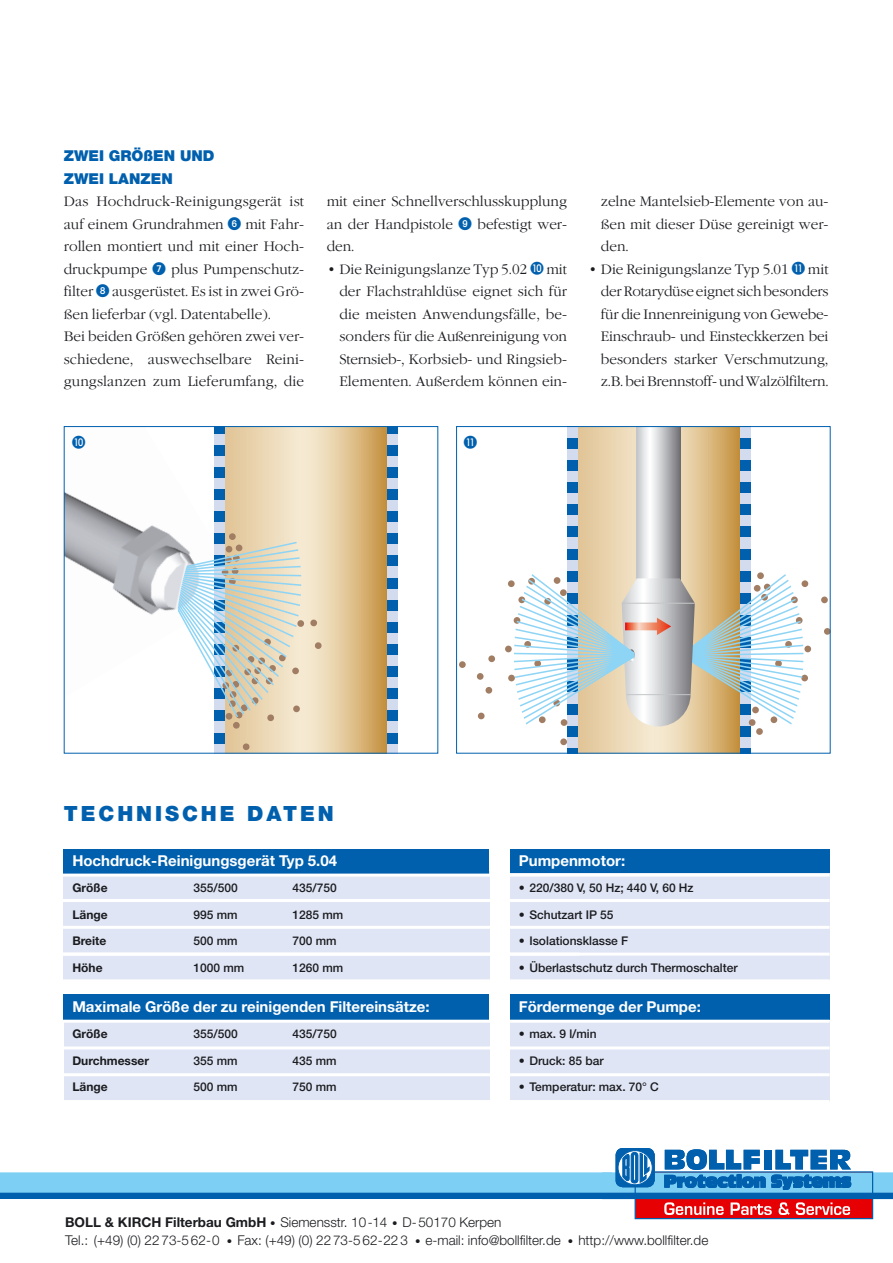
<style>
.page{position:relative;width:893px;height:1263px;background:#fff}
.page>*{position:absolute;margin:0;border:0;box-sizing:border-box;transform-origin:0 0}
.t1{font:900 21px "Helvetica Neue";letter-spacing:.14em;color:#0060ae}
.t2{font:700 15px "Helvetica Neue";color:#fff}
.t3{font:900 15px/22.5px "Helvetica Neue";color:#0060ae}
.t4{font:300 14.25px/22.5px "Garamond";color:#1b1c20;text-align:justify}
.t5{font:300 13.5px/18.9px "Helvetica Neue";color:#1b1c20}
.t6{font:500 12px "Helvetica Neue";color:#1b1c20}
.t7{font:700 12px "Helvetica Neue";color:#1b1c20}
.s1{font-weight:700}
.s2{font-size:10.8px}
</style>
<div class="page">
<img style="left:66px;top:492px;width:104px;height:123px">
<svg style="left:214px;top:433px;width:184px;height:319px;background:#c1cddd"></svg>
<div style="left:214px;top:733px;width:184px;height:10px;background:#0060ae"></div>
<div style="left:214px;top:711px;width:184px;height:10px;background:#0060ae"></div>
<div style="left:214px;top:689px;width:184px;height:10px;background:#0060ae"></div>
<div style="left:214px;top:667px;width:184px;height:10px;background:#0060ae"></div>
<div style="left:214px;top:644px;width:184px;height:10px;background:#0060ae"></div>
<div style="left:214px;top:622px;width:184px;height:10px;background:#0060ae"></div>
<div style="left:214px;top:600px;width:184px;height:10px;background:#0060ae"></div>
<div style="left:214px;top:578px;width:184px;height:10px;background:#0060ae"></div>
<div style="left:214px;top:556px;width:184px;height:10px;background:#0060ae"></div>
<div style="left:214px;top:534px;width:184px;height:10px;background:#0060ae"></div>
<div style="left:214px;top:512px;width:184px;height:10px;background:#0060ae"></div>
<div style="left:214px;top:489px;width:184px;height:10px;background:#0060ae"></div>
<div style="left:214px;top:467px;width:184px;height:10px;background:#0060ae"></div>
<div style="left:214px;top:445px;width:184px;height:10px;background:#0060ae"></div>
<div style="left:214px;top:427px;width:184px;height:6px;background:#0060ae"></div>
<svg style="left:226px;top:428px;width:160px;height:324px;background:#e3c89a"></svg>
<svg style="left:242px;top:743px;width:8px;height:8px"></svg>
<div style="left:229px;top:533px;width:7px;height:7px;background:#bc9c7a;border-radius:50%"></div>
<div style="left:233px;top:722px;width:7px;height:7px;background:#a17d63;border-radius:50%"></div>
<svg style="left:169px;top:534px;width:153px;height:190px"></svg>
<div style="left:64px;top:426px;width:374px;height:328px;border:1px solid #0060ae"></div>
<div style="left:64px;top:994px;width:425px;height:26px;background:#0060ae"></div>
<div style="left:510px;top:994px;width:319px;height:26px;background:#0060ae"></div>
<div style="left:510px;top:849px;width:319px;height:25px;background:#0060ae"></div>
<div style="left:510px;top:874px;width:319px;height:106px;background:#dfe5f4"></div>
<div style="left:510px;top:1021px;width:319px;height:80px;background:#dfe5f4"></div>
<div style="left:64px;top:1022px;width:426px;height:79px;background:#dfe5f4"></div>
<div style="left:64px;top:871px;width:426px;height:110px;background:#dfe5f4"></div>
<div style="left:64px;top:849px;width:425px;height:25px;background:#0060ae"></div>
<hr style="left:56px;top:874px;width:773px;height:3px;background:#fff">
<hr style="left:59px;top:899px;width:770px;height:3px;background:#fff">
<hr style="left:57px;top:926px;width:772px;height:3px;background:#fff">
<hr style="left:57px;top:953px;width:772px;height:3px;background:#fff">
<hr style="left:57px;top:979px;width:772px;height:3px;background:#fff">
<hr style="left:57px;top:1020px;width:772px;height:3px;background:#fff">
<hr style="left:57px;top:1046px;width:772px;height:3px;background:#fff">
<hr style="left:57px;top:1073px;width:772px;height:3px;background:#fff">
<hr style="left:57px;top:1100px;width:772px;height:3px;background:#fff">
<div style="left:567px;top:427px;width:183px;height:326px;background:#d3dcef"></div>
<div style="left:567px;top:748px;width:183px;height:5px;background:#0060ae"></div>
<div style="left:567px;top:549px;width:183px;height:10px;background:#0060ae"></div>
<div style="left:567px;top:527px;width:183px;height:10px;background:#0060ae"></div>
<div style="left:567px;top:505px;width:183px;height:10px;background:#0060ae"></div>
<div style="left:567px;top:483px;width:183px;height:10px;background:#0060ae"></div>
<div style="left:567px;top:461px;width:183px;height:10px;background:#0060ae"></div>
<div style="left:567px;top:438px;width:183px;height:10px;background:#0060ae"></div>
<svg style="left:578px;top:428px;width:161px;height:324px;background:#e1c596"></svg>
<div style="left:801px;top:580px;width:7px;height:7px;background:#a17d63;border-radius:50%"></div>
<svg style="left:821px;top:597px;width:6px;height:6px"></svg>
<div style="left:824px;top:628px;width:6px;height:7px;background:#a17d63;border-radius:50%"></div>
<div style="left:801px;top:675px;width:7px;height:6px;background:#a17d63;border-radius:50%"></div>
<div style="left:804px;top:646px;width:7px;height:6px;background:#a17d63;border-radius:50%"></div>
<div style="left:488px;top:655px;width:7px;height:7px;background:#a17d63;border-radius:50%"></div>
<div style="left:459px;top:661px;width:6px;height:7px;background:#a17d63;border-radius:50%"></div>
<div style="left:485px;top:687px;width:7px;height:7px;background:#a17d63;border-radius:50%"></div>
<svg style="left:478px;top:713px;width:6px;height:6px"></svg>
<div style="left:477px;top:673px;width:6px;height:7px;background:#a17d63;border-radius:50%"></div>
<div style="left:560px;top:738px;width:7px;height:7px;background:#a17d63;border-radius:50%"></div>
<svg style="left:636px;top:428px;width:44px;height:131px;background:#c6c7c9"></svg>
<svg style="left:505px;top:559px;width:298px;height:181px"></svg>
<div style="left:456px;top:426px;width:374px;height:328px;border:1px solid #0060ae"></div>
<div style="left:635px;top:1172px;width:237px;height:47px;background:#e60004"></div>
<div style="left:634px;top:1171px;width:239px;height:48px;border:1px solid #0060ae"></div>
<svg style="left:0;top:1149px;width:892px;height:66px"></svg>
<div style="left:0;top:1172px;width:612px;height:21px;background:#7ecff4"></div>
<p class="t3" style="left:64px;top:146px;width:152px">ZWEI GRÖßEN UND<br>ZWEI LANZEN</p>
<p class="t4" style="left:64px;top:191px;width:242px">Das Hochdruck-Reinigungsgerät ist auf einem Grundrahmen</p>
<p class="t4" style="left:64px;top:214px;width:242px;text-indent:181px">mit Fahr&shy;rollen montiert und mit einer Hoch&shy;druckpumpe</p>
<p class="t4" style="left:171px;top:259px;width:135px">plus Pumpenschutz-</p>
<p class="t4" style="left:64px;top:281px;width:31px">filter</p>
<p class="t4" style="left:64px;top:281px;width:242px;text-align:left;text-indent:48px">ausgerüstet. Es ist in zwei Grö&shy;ßen lieferbar (vgl. Datentabelle).<br>Bei beiden Größen gehören zwei ver&shy;schiedene, auswechselbare Reini&shy;gungslanzen zum Lieferumfang, die</p>
<p class="t4" style="left:327px;top:191px;width:242px">mit einer Schnellverschlusskupplung an der Handpistole</p>
<p class="t4" style="left:477px;top:214px;width:91px">befestigt wer-</p>
<p class="t4" style="left:327px;top:236px;width:29px">den.</p>
<p class="t4" style="left:327px;top:259px;width:202px">• Die Reinigungslanze Typ 5.02</p>
<p class="t4" style="left:339px;top:259px;width:229px;text-indent:207px">mit der Flachstrahldüse eignet sich für die meisten Anwendungsfälle, be&shy;sonders für die Außenreinigung von Sternsieb-, Korbsieb- und Ringsieb-Elementen. Außerdem können ein-</p>
<p class="t4" style="left:601px;top:191px;width:229px">zelne Mantelsieb-Elemente von au&shy;ßen mit dieser Düse gereinigt wer&shy;den.</p>
<p class="t4" style="left:588px;top:259px;width:202px">• Die Reinigungslanze Typ 5.01</p>
<p class="t4" style="left:601px;top:259px;width:229px;text-indent:207px">mit der Rotarydüse eignet sich besonders für die Innenreinigung von Gewebe-Einschraub- und Einsteckkerzen bei besonders starker Verschmutzung, z.B. bei Brennstoff- und Walzölfiltern.</p>
<h1 class="t1" style="left:64px;top:806px;width:271px">TECHNISCHE DATEN</h1>
<p class="t2" style="left:72px;top:855px;width:266px">Hochdruck-Reinigungsgerät Typ 5.04</p>
<p class="t7" style="left:72px;top:884px;width:37px">Größe</p>
<p class="t6" style="left:193px;top:884px;width:46px">355/500</p>
<p class="t6" style="left:292px;top:884px;width:46px">435/750</p>
<p class="t7" style="left:72px;top:910px;width:37px">Länge</p>
<p class="t6" style="left:193px;top:910px;width:46px">995 mm</p>
<p class="t6" style="left:292px;top:910px;width:52px">1285 mm</p>
<p class="t7" style="left:72px;top:937px;width:35px">Breite</p>
<p class="t6" style="left:193px;top:937px;width:46px">500 mm</p>
<p class="t6" style="left:292px;top:937px;width:46px">700 mm</p>
<p class="t7" style="left:72px;top:963px;width:32px">Höhe</p>
<p class="t6" style="left:193px;top:963px;width:52px">1000 mm</p>
<p class="t6" style="left:292px;top:963px;width:52px">1260 mm</p>
<p class="t2" style="left:72px;top:1001px;width:359px">Maximale Größe der zu reinigenden Filtereinsätze:</p>
<p class="t7" style="left:72px;top:1030px;width:37px">Größe</p>
<p class="t6" style="left:193px;top:1030px;width:46px">355/500</p>
<p class="t6" style="left:292px;top:1030px;width:46px">435/750</p>
<p class="t7" style="left:72px;top:1056px;width:78px">Durchmesser</p>
<p class="t6" style="left:193px;top:1056px;width:46px">355 mm</p>
<p class="t6" style="left:292px;top:1056px;width:46px">435 mm</p>
<p class="t7" style="left:72px;top:1083px;width:37px">Länge</p>
<p class="t6" style="left:193px;top:1083px;width:46px">500 mm</p>
<p class="t6" style="left:292px;top:1083px;width:46px">750 mm</p>
<p class="t2" style="left:518px;top:855px;width:108px">Pumpenmotor:</p>
<p class="t6" style="left:518px;top:884px;width:176px">• 220/380 V, 50 Hz; 440 V, 60 Hz</p>
<p class="t6" style="left:518px;top:910px;width:96px">• Schutzart IP 55</p>
<p class="t6" style="left:518px;top:937px;width:111px">• Isolationsklasse F</p>
<p class="t6" style="left:518px;top:963px;width:220px">• Überlastschutz durch Thermoschalter</p>
<p class="t2" style="left:518px;top:1001px;width:184px">Fördermenge der Pumpe:</p>
<p class="t6" style="left:518px;top:1030px;width:79px">• max. 9 l/min</p>
<p class="t6" style="left:518px;top:1056px;width:86px">• Druck: 85 bar</p>
<p class="t6" style="left:518px;top:1083px;width:142px">• Temperatur: max. 70° C</p>
<p class="t5" style="left:65px;top:1214px;width:644px"><span class="s1">BOLL &amp; KIRCH Filterbau GmbH</span> <span class="s2">•</span> Siemensstr. 10-14 <span class="s2">•</span> D-50170 Kerpen<br>Tel.: (+49) (0) 22 73-5 62-0 <span class="s2">•</span> Fax: (+49) (0) 22 73-5 62-22 3 <span class="s2">•</span> e-mail: info@bollfilter.de <span class="s2">•</span> http://www.bollfilter.de</p>
</div>
